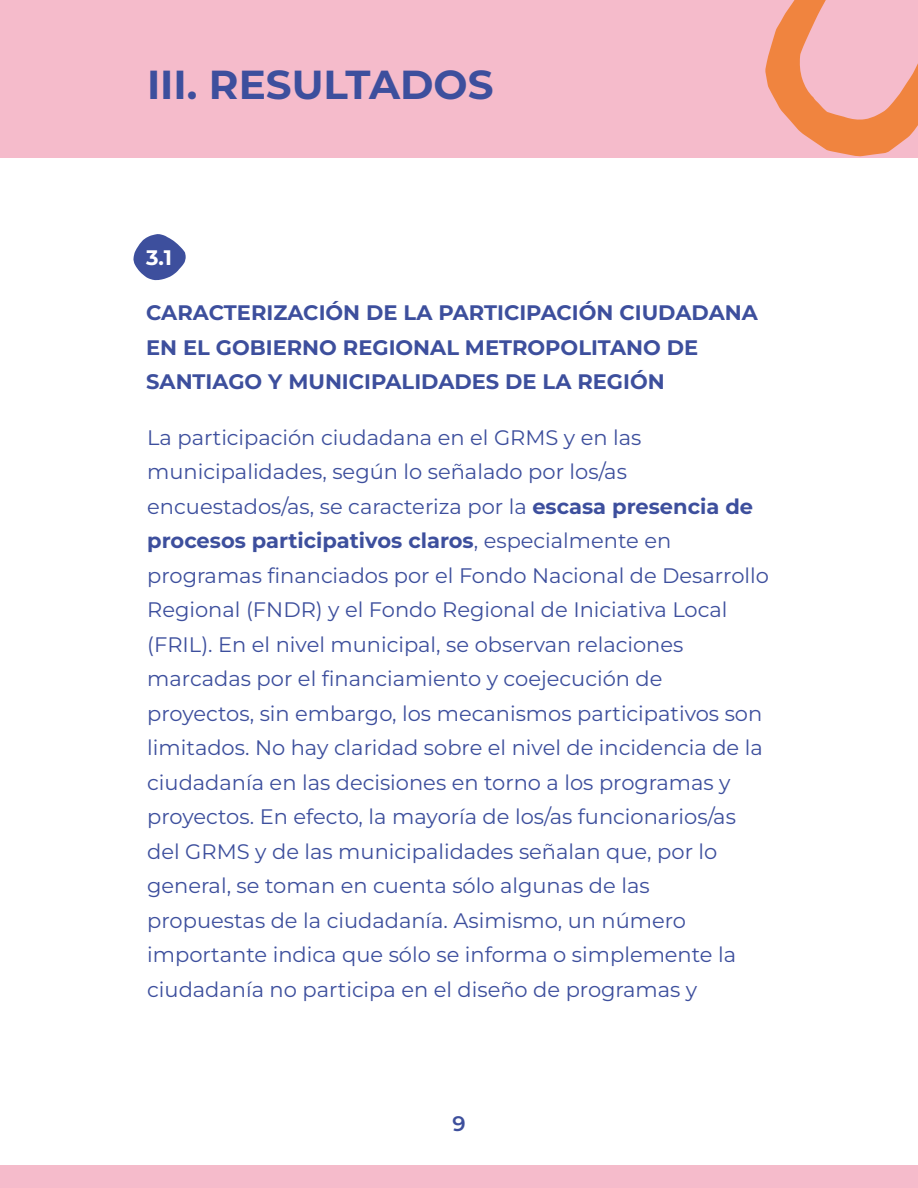
<style>
.page{position:relative;width:918px;height:1188px;background:#fff}
.page>*{position:absolute;margin:0;border:0;box-sizing:border-box;transform-origin:0 0}
.t1{font:700 40.5px "Montserrat";color:#3d4f9d}
.t2{font:100 21px/34.5px "Montserrat";color:#3d4f9d}
.t3{font:700 21px/34.5px "Montserrat";color:#3d4f9d}
.t4{font:700 21px "Montserrat";color:#fff}
.t5{font:600 21px "Montserrat";color:#3d4f9c}
.s1{font-weight:700}
</style>
<div class="page">
<svg style="left:133px;top:234px;width:53px;height:46px"></svg>
<div style="left:0;top:0;width:918px;height:158px;background:#f5bbcb"></div>
<svg style="left:765px;top:0;width:153px;height:157px"></svg>
<div style="left:0;top:1165px;width:918px;height:23px;background:#f5bbcb"></div>
<h1 class="t1" style="left:147px;top:57px;width:348px">III. RESULTADOS</h1>
<p class="t4" style="left:146px;top:243px;width:27px">3.1</p>
<p class="t3" style="left:146px;top:295px;width:613px">CARACTERIZACIÓN DE LA PARTICIPACIÓN CIUDADANA<br>EN EL GOBIERNO REGIONAL METROPOLITANO DE<br>SANTIAGO Y MUNICIPALIDADES DE LA REGIÓN</p>
<p class="t2" style="left:147px;top:420px;width:623px">La participación ciudadana en el GRMS y en las municipalidades, según lo señalado por los/as encuestados/as, se caracteriza por la <span class="s1">escasa presencia de procesos participativos claros</span>, especialmente en programas financiados por el Fondo Nacional de Desarrollo Regional (FNDR) y el Fondo Regional de Iniciativa Local (FRIL). En el nivel municipal, se observan relaciones marcadas por el financiamiento y coejecución de proyectos, sin embargo, los mecanismos participativos son limitados. No hay claridad sobre el nivel de incidencia de la ciudadanía en las decisiones en torno a los programas y proyectos. En efecto, la mayoría de los/as funcionarios/as del GRMS y de las municipalidades señalan que, por lo general, se toman en cuenta sólo algunas de las propuestas de la ciudadanía. Asimismo, un número importante indica que sólo se informa o simplemente la ciudadanía no participa en el diseño de programas y</p>
<p class="t5" style="left:452px;top:1110px;width:15px">9</p>
</div>
